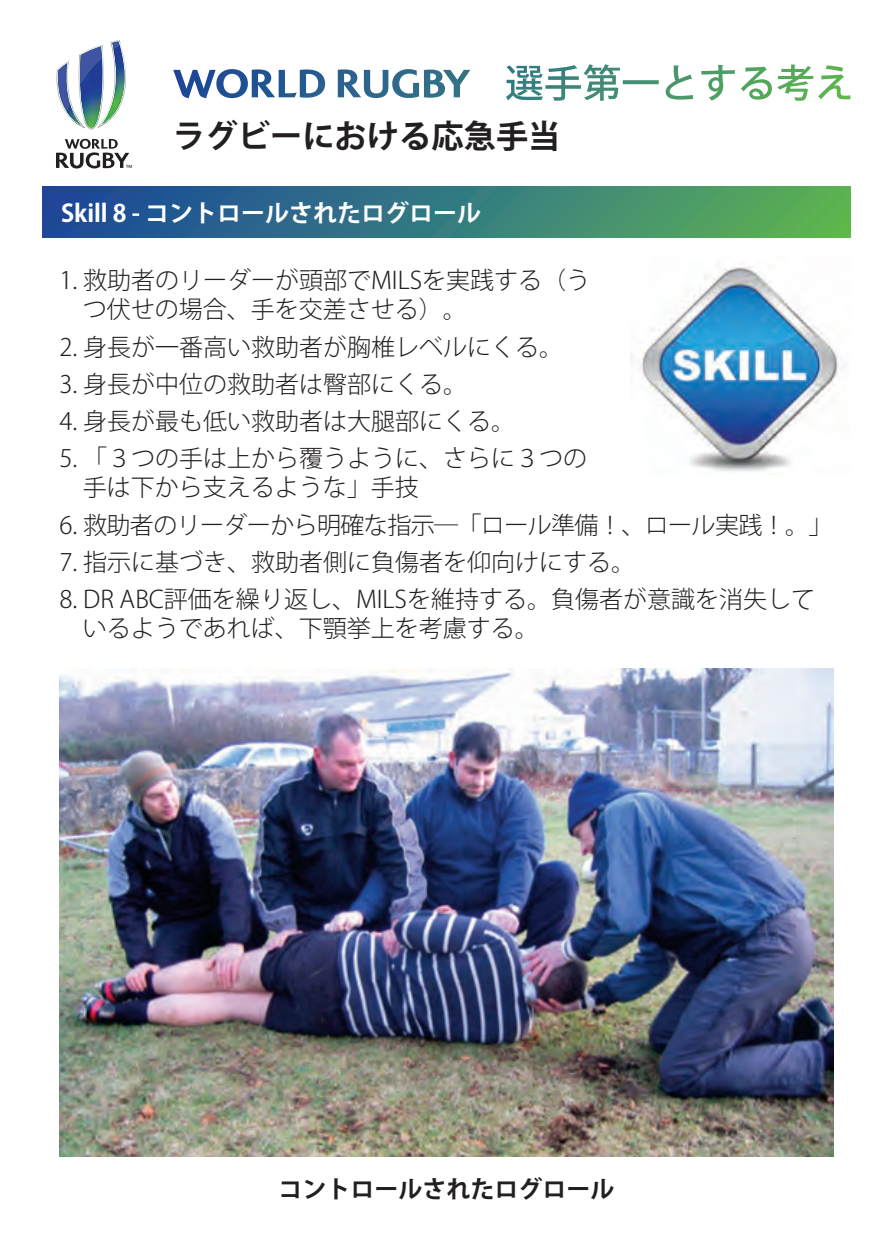
<style>
.page{position:relative;width:893px;height:1259px;background:#fff}
.page>*{position:absolute;margin:0;border:0;box-sizing:border-box;transform-origin:0 0}
.t1{font:700 32.4px "Koz Go Pro";color:#231f20}
.t2{font:300 24px/28.8px "Koz Go Pro";color:#231f20}
.t3{font:300 24px "Koz Go Pro";letter-spacing:-.025em;color:#231f20}
.t4{font:700 24px "Koz Go Pro";color:#fff}
.t5{font:700 24px "Koz Go Pro";color:#231f20}
</style>
<div class="page">
<svg style="left:56px;top:40px;width:70px;height:90px"></svg>
<svg style="left:56px;top:139px;width:76px;height:29px"></svg>
<div style="left:43px;top:187px;width:807px;height:50px;background:linear-gradient(to right,#1745a0,#5ab357)"></div>
<img style="left:631px;top:266px;width:215px;height:206px">
<img style="left:60px;top:668px;width:773px;height:488px">
<svg style="left:173px;top:65px;width:369px;height:33px"></svg>
<h1 class="t1" style="left:173px;top:115px;width:389px">ラグビーにおける応急手当</h1>
<p class="t4" style="left:61px;top:198px;width:422px">Skill 8 - コントロールされたログロール</p>
<p class="t2" style="left:83px;top:266px;width:509px;text-indent:-23px">1. 救助者のリーダーが頭部でMILSを実践する（うつ伏せの場合、手を交差させる）。</p>
<p class="t2" style="left:60px;top:332px;width:505px">2. 身長が一番高い救助者が胸椎レベルにくる。</p>
<p class="t2" style="left:60px;top:370px;width:409px">3. 身長が中位の救助者は臀部にくる。</p>
<p class="t2" style="left:60px;top:407px;width:457px">4. 身長が最も低い救助者は大腿部にくる。</p>
<p class="t2" style="left:83px;top:444px;width:506px;text-indent:-23px">5. 「３つの手は上から覆うように、さらに３つの手は下から支えるような」手技</p>
<p class="t3" style="left:60px;top:509px;width:775px">6. 救助者のリーダーから明確な指示―「ロール準備！、ロール実践！。」</p>
<p class="t2" style="left:60px;top:548px;width:577px">7. 指示に基づき、救助者側に負傷者を仰向けにする。</p>
<p class="t2" style="left:83px;top:585px;width:734px;text-indent:-23px">8. DR ABC評価を繰り返し、MILSを維持する。負傷者が意識を消失しているようであれば、下顎挙上を考慮する。</p>
<p class="t5" style="left:278px;top:1173px;width:337px">コントロールされたログロール</p>
</div>
